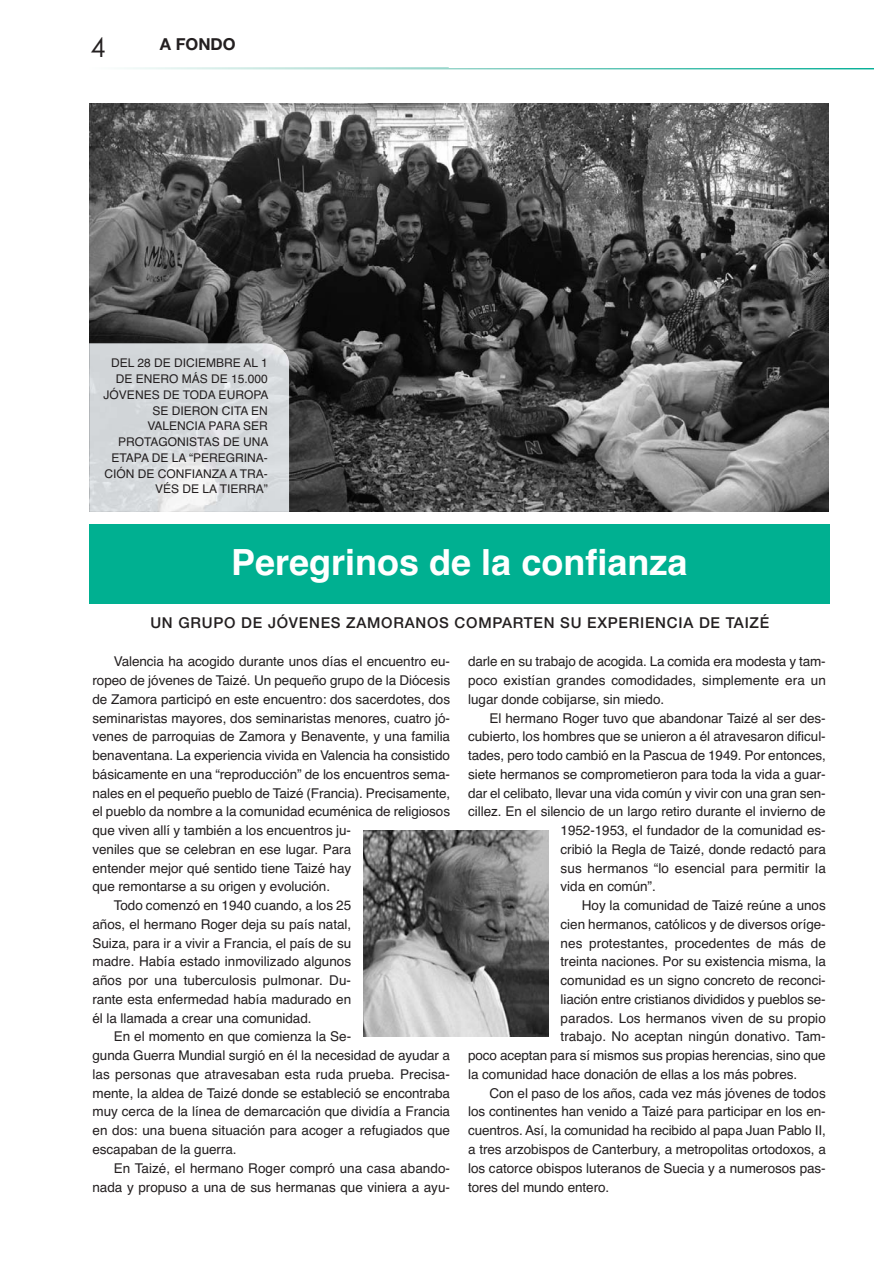
<style>
.page{position:relative;width:893px;height:1265px;background:#fff}
.page>*{position:absolute;margin:0;border:0;box-sizing:border-box;transform-origin:0 0}
.t1{font:700 36px "Helvetica";color:#fff}
.t2{font:27px "Century Gothic";color:#231f20}
.t3{font:700 16.5px "Helvetica Neue";color:#231f20}
.t4{font:500 15px "Helvetica Neue";letter-spacing:.05em;color:#231f20}
.t5{font:13.5px/18.8px "Helvetica";letter-spacing:-.005em;color:#231f20;text-align:justify}
.t6{font:12px/15.8px "Helvetica";color:#231f20;text-align:right}
</style>
<div class="page">
<img style="left:124px;top:67px;width:749px;height:2px">
<div style="left:89px;top:523px;width:740px;height:80px;background:#00b091"></div>
<img style="left:89px;top:104px;width:739px;height:408px">
<img style="left:89px;top:343px;width:200px;height:169px">
<img style="left:363px;top:831px;width:185px;height:205px">
<h2 class="t2" style="left:91px;top:37px;width:16px">4</h2>
<p class="t3" style="left:160px;top:38px;width:77px">A FONDO</p>
<p class="t6" style="left:104px;top:356px;width:166px">DEL 28 DE DICIEMBRE AL 1<br>DE ENERO MÁS DE 15.000<br>JÓVENES DE TODA EUROPA<br>SE DIERON CITA EN<br>VALENCIA PARA SER<br>PROTAGONISTAS DE UNA<br>ETAPA DE LA “PEREGRINA-<br>CIÓN DE CONFIANZA A TRA-<br>VÉS DE LA TIERRA”</p>
<h1 class="t1" style="left:231px;top:549px;width:458px">Peregrinos de la confianza</h1>
<p class="t4" style="left:150px;top:617px;width:620px">UN GRUPO DE JÓVENES ZAMORANOS COMPARTEN SU EXPERIENCIA DE TAIZÉ</p>
<p class="t5" style="left:114px;top:653px;width:338px">Valencia ha acogido durante unos días el encuentro eu-</p>
<p class="t5" style="left:92px;top:672px;width:359px">ropeo de jóvenes de Taizé. Un pequeño grupo de la Diócesis</p>
<p class="t5" style="left:92px;top:691px;width:359px">de Zamora participó en este encuentro: dos sacerdotes, dos</p>
<p class="t5" style="left:92px;top:709px;width:359px">seminaristas mayores, dos seminaristas menores, cuatro jó-</p>
<p class="t5" style="left:92px;top:728px;width:359px">venes de parroquias de Zamora y Benavente, y una familia</p>
<p class="t5" style="left:92px;top:747px;width:359px">benaventana. La experiencia vivida en Valencia ha consistido</p>
<p class="t5" style="left:92px;top:766px;width:359px">básicamente en una “reproducción” de los encuentros sema-</p>
<p class="t5" style="left:92px;top:784px;width:359px">nales en el pequeño pueblo de Taizé (Francia). Precisamente,</p>
<p class="t5" style="left:92px;top:803px;width:359px">el pueblo da nombre a la comunidad ecuménica de religiosos</p>
<p class="t5" style="left:92px;top:822px;width:260px">que viven allí y también a los encuentros ju-</p>
<p class="t5" style="left:92px;top:841px;width:260px">veniles que se celebran en ese lugar. Para</p>
<p class="t5" style="left:92px;top:859px;width:260px">entender mejor qué sentido tiene Taizé hay</p>
<p class="t5" style="left:92px;top:878px;width:239px">que remontarse a su origen y evolución.</p>
<p class="t5" style="left:114px;top:897px;width:239px">Todo comenzó en 1940 cuando, a los 25</p>
<p class="t5" style="left:92px;top:916px;width:260px">años, el hermano Roger deja su país natal,</p>
<p class="t5" style="left:92px;top:934px;width:260px">Suiza, para ir a vivir a Francia, el país de su</p>
<p class="t5" style="left:92px;top:953px;width:260px">madre. Había estado inmovilizado algunos</p>
<p class="t5" style="left:92px;top:972px;width:260px">años por una tuberculosis pulmonar. Du-</p>
<p class="t5" style="left:92px;top:991px;width:260px">rante esta enfermedad había madurado en</p>
<p class="t5" style="left:92px;top:1009px;width:220px">él la llamada a crear una comunidad.</p>
<p class="t5" style="left:114px;top:1028px;width:239px">En el momento en que comienza la Se-</p>
<p class="t5" style="left:92px;top:1047px;width:359px">gunda Guerra Mundial surgió en él la necesidad de ayudar a</p>
<p class="t5" style="left:92px;top:1066px;width:359px">las personas que atravesaban esta ruda prueba. Precisa-</p>
<p class="t5" style="left:92px;top:1084px;width:359px">mente, la aldea de Taizé donde se estableció se encontraba</p>
<p class="t5" style="left:92px;top:1103px;width:359px">muy cerca de la línea de demarcación que dividía a Francia</p>
<p class="t5" style="left:92px;top:1122px;width:359px">en dos: una buena situación para acoger a refugiados que</p>
<p class="t5" style="left:92px;top:1141px;width:146px">escapaban de la guerra.</p>
<p class="t5" style="left:114px;top:1159px;width:338px">En Taizé, el hermano Roger compró una casa abando-</p>
<p class="t5" style="left:92px;top:1178px;width:359px">nada y propuso a una de sus hermanas que viniera a ayu-</p>
<p class="t5" style="left:468px;top:653px;width:359px">darle en su trabajo de acogida. La comida era modesta y tam&shy;poco existían grandes comodidades, simplemente era un lugar donde cobijarse, sin miedo.</p>
<p class="t5" style="left:489px;top:709px;width:338px">El hermano Roger tuvo que abandonar Taizé al ser des-</p>
<p class="t5" style="left:468px;top:728px;width:359px">cubierto, los hombres que se unieron a él atravesaron dificul-</p>
<p class="t5" style="left:468px;top:747px;width:359px">tades, pero todo cambió en la Pascua de 1949. Por entonces,</p>
<p class="t5" style="left:468px;top:766px;width:359px">siete hermanos se comprometieron para toda la vida a guar-</p>
<p class="t5" style="left:468px;top:784px;width:359px">dar el celibato, llevar una vida común y vivir con una gran sen-</p>
<p class="t5" style="left:468px;top:803px;width:359px">cillez. En el silencio de un largo retiro durante el invierno de</p>
<p class="t5" style="left:560px;top:822px;width:267px">1952-1953, el fundador de la comunidad es-</p>
<p class="t5" style="left:560px;top:841px;width:267px">cribió la Regla de Taizé, donde redactó para</p>
<p class="t5" style="left:560px;top:859px;width:267px">sus hermanos “lo esencial para permitir la</p>
<p class="t5" style="left:560px;top:878px;width:97px">vida en común”.</p>
<p class="t5" style="left:582px;top:897px;width:245px">Hoy la comunidad de Taizé reúne a unos</p>
<p class="t5" style="left:560px;top:916px;width:267px">cien hermanos, católicos y de diversos oríge-</p>
<p class="t5" style="left:560px;top:934px;width:267px">nes protestantes, procedentes de más de</p>
<p class="t5" style="left:560px;top:953px;width:267px">treinta naciones. Por su existencia misma, la</p>
<p class="t5" style="left:560px;top:972px;width:267px">comunidad es un signo concreto de reconci-</p>
<p class="t5" style="left:560px;top:991px;width:267px">liación entre cristianos divididos y pueblos se-</p>
<p class="t5" style="left:560px;top:1009px;width:267px">parados. Los hermanos viven de su propio</p>
<p class="t5" style="left:560px;top:1028px;width:267px">trabajo. No aceptan ningún donativo. Tam-</p>
<p class="t5" style="left:468px;top:1047px;width:359px">poco aceptan para sí mismos sus propias herencias, sino que</p>
<p class="t5" style="left:468px;top:1066px;width:330px">la comunidad hace donación de ellas a los más pobres.</p>
<p class="t5" style="left:489px;top:1084px;width:338px">Con el paso de los años, cada vez más jóvenes de todos</p>
<p class="t5" style="left:468px;top:1103px;width:359px">los continentes han venido a Taizé para participar en los en-</p>
<p class="t5" style="left:468px;top:1122px;width:359px">cuentros. Así, la comunidad ha recibido al papa Juan Pablo II,</p>
<p class="t5" style="left:468px;top:1141px;width:359px">a tres arzobispos de Canterbury, a metropolitas ortodoxos, a</p>
<p class="t5" style="left:468px;top:1159px;width:359px">los catorce obispos luteranos de Suecia y a numerosos pas-</p>
<p class="t5" style="left:468px;top:1178px;width:143px">tores del mundo entero.</p>
</div>
